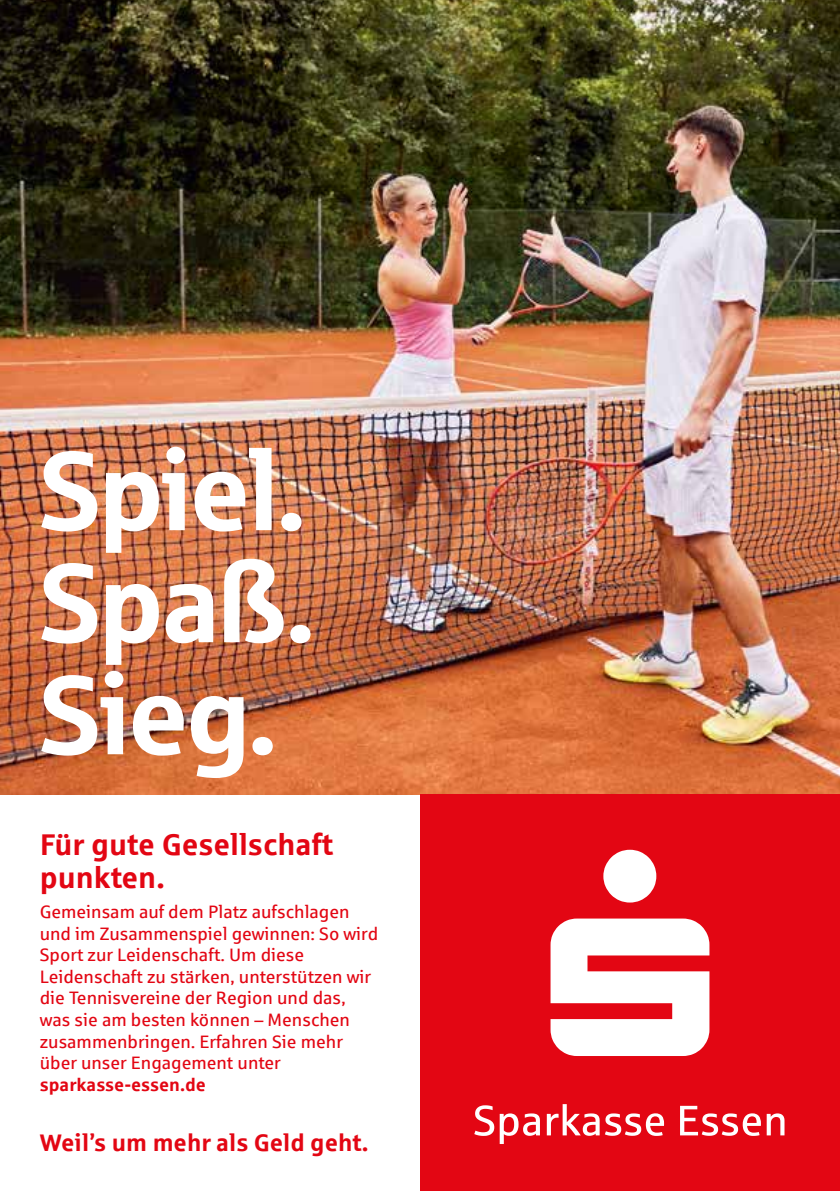
<style>
.page{position:relative;width:840px;height:1191px;background:#fff}
.page>*{position:absolute;margin:0;border:0;box-sizing:border-box;transform-origin:0 0}
.t1{font:112px/112px "Sparkasse Head";color:#fff;text-align:justify}
.t2{font:700 30px/33px "Sparkasse Rg";color:#e30613}
.t3{font:700 24px "Sparkasse Rg";color:#e30613}
.t4{font:18px/21.6px "Sparkasse Rg";color:#e30613}
.t5{font:700 18px "Sparkasse Rg";color:#e30613}
</style>
<div class="page">
<img style="left:0;top:0;width:839px;height:794px">
<div style="left:420px;top:794px;width:419px;height:397px;background:#e30613"></div>
<svg style="left:474px;top:1104px;width:310px;height:40px"></svg>
<svg style="left:550px;top:849px;width:159px;height:207px"></svg>
<h1 class="t1" style="left:40px;top:431px;width:276px">Spiel.<br>Spaß.<br>Sieg.</h1>
<h2 class="t2" style="left:40px;top:826px;width:295px">Für gute Gesellschaft punkten.</h2>
<p class="t4" style="left:40px;top:900px;width:340px">Gemeinsam auf dem Platz aufschlagen und im Zusammenspiel gewinnen: So wird Sport zur Leidenschaft. Um diese Leidenschaft zu stärken, unterstützen wir die Tennisvereine der Region und das, was sie am besten können – Menschen zusammenbringen. Erfahren Sie mehr über unser Engagement unter</p>
<p class="t5" style="left:40px;top:1073px;width:167px">sparkasse-essen.de</p>
<h3 class="t3" style="left:40px;top:1127px;width:330px">Weil’s um mehr als Geld geht.</h3>
</div>
